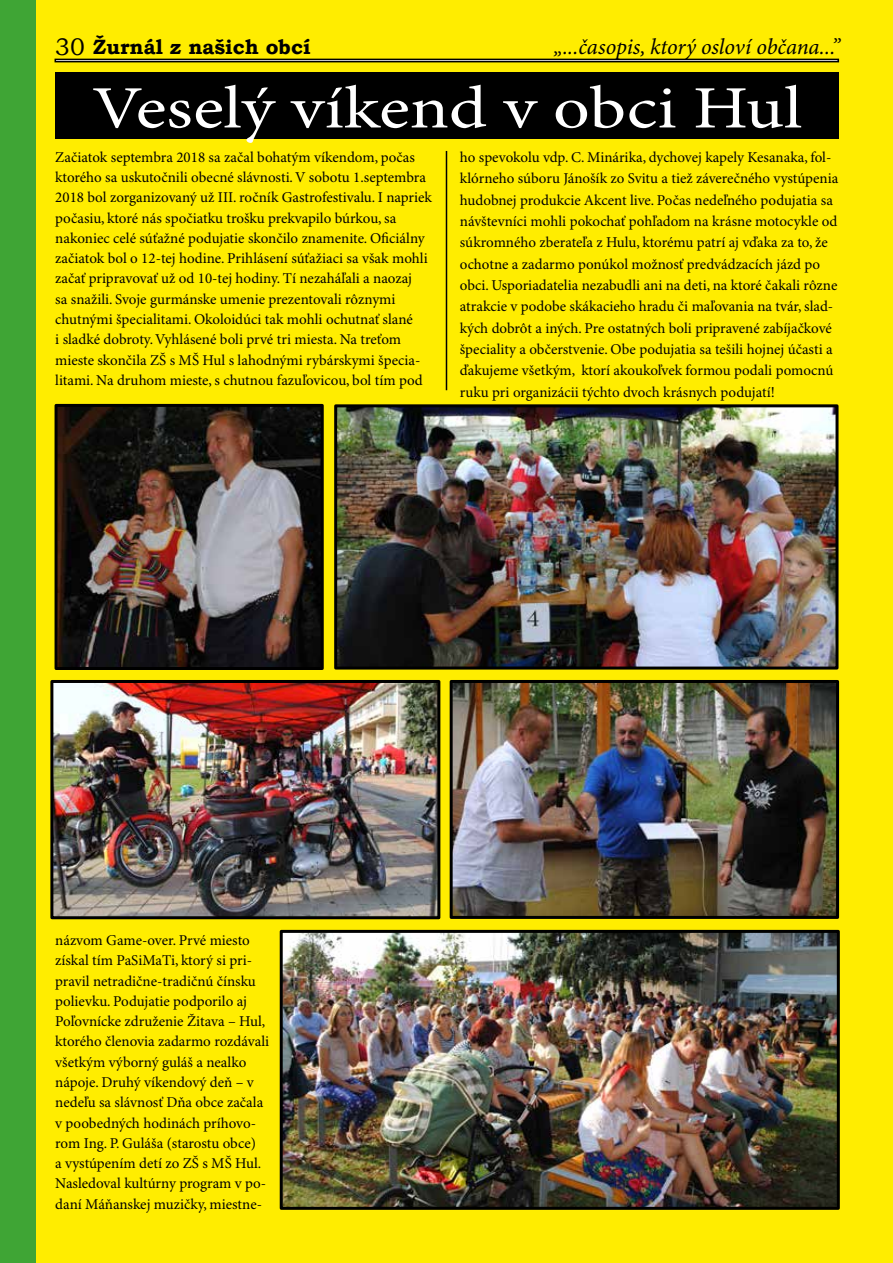
<style>
.page{position:relative;width:893px;height:1263px;background:#fff}
.page>*{position:absolute;margin:0;border:0;box-sizing:border-box;transform-origin:0 0}
.t1{font:60.15px "Minion Pro";color:#fff;scale:1.2 1}
.t2{font:italic 22.5px "Minion Pro";letter-spacing:-.005em;color:#000}
.t3{font:700 20.7px "Bookman Old Style";color:#000}
.t4{font:15px/20.2px "Minion Pro";color:#000}
.s1{font-weight:400;font-size:24px}
</style>
<div class="page">
<div style="left:35px;top:0;width:858px;height:1263px;background:#ffed00"></div>
<div style="left:55px;top:72px;width:784px;height:67px;background:#000"></div>
<img style="left:284px;top:934px;width:552px;height:272px">
<div style="left:280px;top:930px;width:560px;height:280px;border:3px solid #000"></div>
<img style="left:59px;top:408px;width:261px;height:258px">
<div style="left:55px;top:404px;width:269px;height:266px;border:3px solid #000"></div>
<img style="left:54px;top:684px;width:382px;height:231px">
<div style="left:50px;top:680px;width:390px;height:239px;border:3px solid #000"></div>
<img style="left:454px;top:684px;width:381px;height:231px">
<div style="left:450px;top:680px;width:389px;height:239px;border:3px solid #000"></div>
<img style="left:338px;top:408px;width:496px;height:257px">
<div style="left:334px;top:404px;width:504px;height:265px;border:3px solid #000"></div>
<hr style="left:446px;top:151px;width:1px;height:239px;background:#000">
<div style="left:0;top:0;width:35px;height:1263px;background:#3fa535"></div>
<div style="left:55px;top:59px;width:784px;height:3px;border:2px solid #000"></div>
<h3 class="t3" style="left:55px;top:32px;width:257px"><span class="s1">30</span> Žurnál z našich obcí</h3>
<h2 class="t2" style="left:554px;top:33px;width:288px">„...časopis, ktorý osloví občana...”</h2>
<h1 class="t1" style="left:92px;top:72px;width:593px">Veselý víkend v obci Hul</h1>
<p class="t4" style="left:55px;top:148px;width:378px">Začiatok septembra 2018 sa začal bohatým víkendom, počas ktorého sa uskutočnili obecné slávnosti. V sobotu 1.septembra 2018 bol zorganizovaný už III. ročník Gastrofestivalu. I napriek počasiu, ktoré nás spočiatku trošku prekvapilo búrkou, sa nakoniec celé súťažné podujatie skončilo znamenite. Oficiálny začiatok bol o 12-tej hodine. Prihlásení súťažiaci sa však mohli začať pripravovať už od 10-tej hodiny. Tí nezaháľali a naozaj<br>sa snažili. Svoje gurmánske umenie prezentovali rôznymi chutnými špecialitami. Okoloidúci tak mohli ochutnať slané<br>i sladké dobroty. Vyhlásené boli prvé tri miesta. Na treťom mieste skončila ZŠ s MŠ Hul s lahodnými rybárskymi špecia&shy;litami. Na druhom mieste, s chutnou fazuľovicou, bol tím pod</p>
<p class="t4" style="left:460px;top:147px;width:380px;line-height:21.3px">ho spevokolu vdp. C. Minárika, dychovej kapely Kesanaka, fol&shy;klórneho súboru Jánošík zo Svitu a tiež záverečného vystúpenia hudobnej produkcie Akcent live. Počas nedeľného podujatia sa návštevníci mohli pokochať pohľadom na krásne motocykle od súkromného zberateľa z Hulu, ktorému patrí aj vďaka za to, že ochotne a zadarmo ponúkol možnosť predvádzacích jázd po obci. Usporiadatelia nezabudli ani na deti, na ktoré čakali rôzne atrakcie v podobe skákacieho hradu či maľovania na tvár, slad&shy;kých dobrôt a iných. Pre ostatných boli pripravené zabíjačkové špeciality a občerstvenie. Obe podujatia sa tešili hojnej účasti a ďakujeme všetkým, ktorí akoukoľvek formou podali pomocnú ruku pri organizácii týchto dvoch krásnych podujatí!</p>
<p class="t4" style="left:55px;top:931px;width:215px">názvom Game-over. Prvé miesto získal tím PaSiMaTi, ktorý si pri&shy;pravil netradične-tradičnú čínsku polievku. Podujatie podporilo aj Poľovnícke združenie Žitava – Hul, ktorého členovia zadarmo rozdávali všetkým výborný guláš a nealko nápoje. Druhý víkendový deň – v nedeľu sa slávnosť Dňa obce začala v poobedných hodinách príhovo&shy;rom Ing. P. Guláša (starostu obce)<br>a vystúpením detí zo ZŠ s MŠ Hul.<br>Nasledoval kultúrny program v po&shy;daní Máňanskej muzičky, miestne-</p>
</div>
